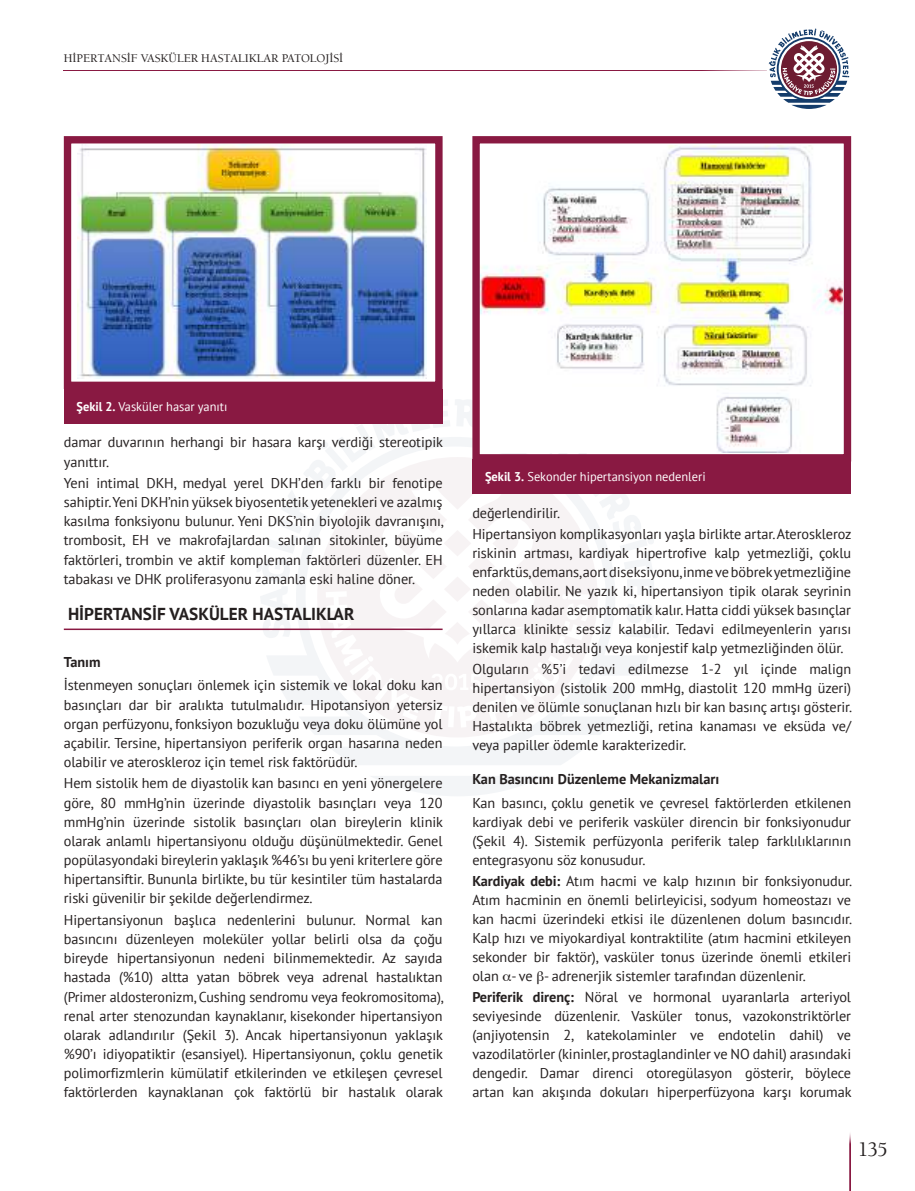
<style>
.page{position:relative;width:915px;height:1191px;background:#fff}
.page>*{position:absolute;margin:0;border:0;box-sizing:border-box;transform-origin:0 0}
.t1{font:21px "Berkeley Regular Tr";color:#241f1f;scale:.92 1}
.t2{font:700 17.25px "PT Sans";color:#241f1f}
.t3{font:14.25px/19.2px "PT Sans";letter-spacing:-.005em;color:#241f1f;text-align:justify}
.t4{font:700 14.25px "PT Sans";color:#241f1f}
.t5{font:12.6px "PT Sans";color:#fff}
.t6{font:12px "Berkeley Regular Tr";color:#241f1f}
.s1{font-weight:700}
</style>
<div class="page">
<div style="left:237px;top:377px;width:440px;height:437px;background:#f8f7f8;border-radius:50%"></div>
<hr style="left:64px;top:70px;width:765px;height:1px;background:#891942">
<svg style="left:768px;top:29px;width:80px;height:80px"></svg>
<hr style="left:849px;top:1131px;width:1px;height:60px;background:#891942">
<hr style="left:64px;top:628px;width:378px;height:2px;background:#891942">
<img style="left:480px;top:146px;width:362px;height:306px">
<div style="left:472px;top:136px;width:378px;height:325px;border:7px solid #891942"></div>
<div style="left:472px;top:459px;width:378px;height:35px;background:#891942"></div>
<img style="left:78px;top:145px;width:348px;height:233px">
<div style="left:64px;top:136px;width:378px;height:253px;border:7px solid #891942"></div>
<div style="left:64px;top:389px;width:378px;height:35px;background:#891942"></div>
<p class="t6" style="left:64px;top:51px;width:281px">HİPERTANSİF VASKÜLER HASTALIKLAR PATOLOJİSİ</p>
<p class="t5" style="left:76px;top:399px;width:152px"><span class="s1">Şekil 2.</span> Vasküler hasar yanıtı</p>
<p class="t3" style="left:64px;top:432px;width:380px">damar duvarının herhangi bir hasara karşı verdiği stereotipik yanıttır.</p>
<p class="t3" style="left:64px;top:473px;width:381px">Yeni intimal DKH, medyal yerel DKH’den farklı bir fenotipe sahiptir. Yeni DKH’nin yüksek biyosentetik yetenekleri ve azalmış kasılma fonksiyonu bulunur. Yeni DKS’nin biyolojik davranışını, trombosit, EH ve makrofajlardan salınan sitokinler, büyüme faktörleri, trombin ve aktif kompleman faktörleri düzenler. EH tabakası ve DHK proliferasyonu zamanla eski haline döner.</p>
<p class="t2" style="left:68px;top:603px;width:288px">HİPERTANSİF VASKÜLER HASTALIKLAR</p>
<p class="t4" style="left:64px;top:652px;width:38px">Tanım</p>
<p class="t3" style="left:64px;top:675px;width:380px">İstenmeyen sonuçları önlemek için sistemik ve lokal doku kan basınçları dar bir aralıkta tutulmalıdır. Hipotansiyon yetersiz organ perfüzyonu, fonksiyon bozukluğu veya doku ölümüne yol açabilir. Tersine, hipertansiyon periferik organ hasarına neden olabilir ve ateroskleroz için temel risk faktörüdür.</p>
<p class="t3" style="left:64px;top:773px;width:380px">Hem sistolik hem de diyastolik kan basıncı en yeni yönergelere göre, 80 mmHg’nin üzerinde diyastolik basınçları veya 120 mmHg’nin üzerinde sistolik basınçları olan bireylerin klinik olarak anlamlı hipertansiyonu olduğu düşünülmektedir. Genel popülasyondaki bireylerin yaklaşık %46’sı bu yeni kriterlere göre hipertansiftir. Bununla birlikte, bu tür kesintiler tüm hastalarda riski güvenilir bir şekilde değerlendirmez.</p>
<p class="t3" style="left:64px;top:909px;width:381px">Hipertansiyonun başlıca nedenlerini bulunur. Normal kan basıncını düzenleyen moleküler yollar belirli olsa da çoğu bireyde hipertansiyonun nedeni bilinmemektedir. Az sayıda hastada (%10) altta yatan böbrek veya adrenal hastalıktan (Primer aldosteronizm, Cushing sendromu veya feokromositoma), renal arter stenozundan kaynaklanır, kisekonder hipertansiyon olarak adlandırılır (Şekil 3). Ancak hipertansiyonun yaklaşık %90’ı idiyopatiktir (esansiyel). Hipertansiyonun, çoklu genetik polimorfizmlerin kümülatif etkilerinden ve etkileşen çevresel faktörlerden kaynaklanan çok faktörlü bir hastalık olarak</p>
<p class="t5" style="left:485px;top:469px;width:222px"><span class="s1">Şekil 3.</span> Sekonder hipertansiyon nedenleri</p>
<p class="t3" style="left:472px;top:501px;width:380px;line-height:21.1px">değerlendirilir.<br>Hipertansiyon komplikasyonları yaşla birlikte artar. Ateroskleroz</p>
<p class="t3" style="left:472px;top:543px;width:380px">riskinin artması, kardiyak hipertrofive kalp yetmezliği, çoklu enfarktüs,demans,aort diseksiyonu,inme ve böbrek yetmezliğine neden olabilir. Ne yazık ki, hipertansiyon tipik olarak seyrinin sonlarına kadar asemptomatik kalır. Hatta ciddi yüksek basınçlar yıllarca klinikte sessiz kalabilir. Tedavi edilmeyenlerin yarısı iskemik kalp hastalığı veya konjestif kalp yetmezliğinden ölür.</p>
<p class="t3" style="left:472px;top:659px;width:381px">Olguların %5’i tedavi edilmezse 1-2 yıl içinde malign hipertansiyon (sistolik 200 mmHg, diastolit 120 mmHg üzeri) denilen ve ölümle sonuçlanan hızlı bir kan basınç artışı gösterir.<br>Hastalıkta böbrek yetmezliği, retina kanaması ve eksüda ve/ veya papiller ödemle karakterizedir.</p>
<p class="t4" style="left:472px;top:769px;width:248px">Kan Basıncını Düzenleme Mekanizmaları</p>
<p class="t3" style="left:472px;top:792px;width:380px">Kan basıncı, çoklu genetik ve çevresel faktörlerden etkilenen kardiyak debi ve periferik vasküler direncin bir fonksiyonudur (Şekil 4). Sistemik perfüzyonla periferik talep farklılıklarının entegrasyonu söz konusudur.</p>
<p class="t3" style="left:472px;top:871px;width:381px"><span class="s1">Kardiyak debi:</span> Atım hacmi ve kalp hızının bir fonksiyonudur.<br>Atım hacminin en önemli belirleyicisi, sodyum homeostazı ve kan hacmi üzerindeki etkisi ile düzenlenen dolum basıncıdır.<br>Kalp hızı ve miyokardiyal kontraktilite (atım hacmini etkileyen sekonder bir faktör), vasküler tonus üzerinde önemli etkileri olan - ve - adrenerjik sistemler tarafından düzenlenir.</p>
<p class="t3" style="left:472px;top:987px;width:380px"><span class="s1">Periferik direnç:</span> Nöral ve hormonal uyaranlarla arteriyol seviyesinde düzenlenir. Vasküler tonus, vazokonstriktörler (anjiyotensin 2, katekolaminler ve endotelin dahil) ve vazodilatörler (kininler, prostaglandinler ve NO dahil) arasındaki dengedir. Damar direnci otoregülasyon gösterir, böylece artan kan akışında dokuları hiperperfüzyona karşı korumak</p>
<h1 class="t1" style="left:857px;top:1136px;width:33px">135</h1>
</div>
